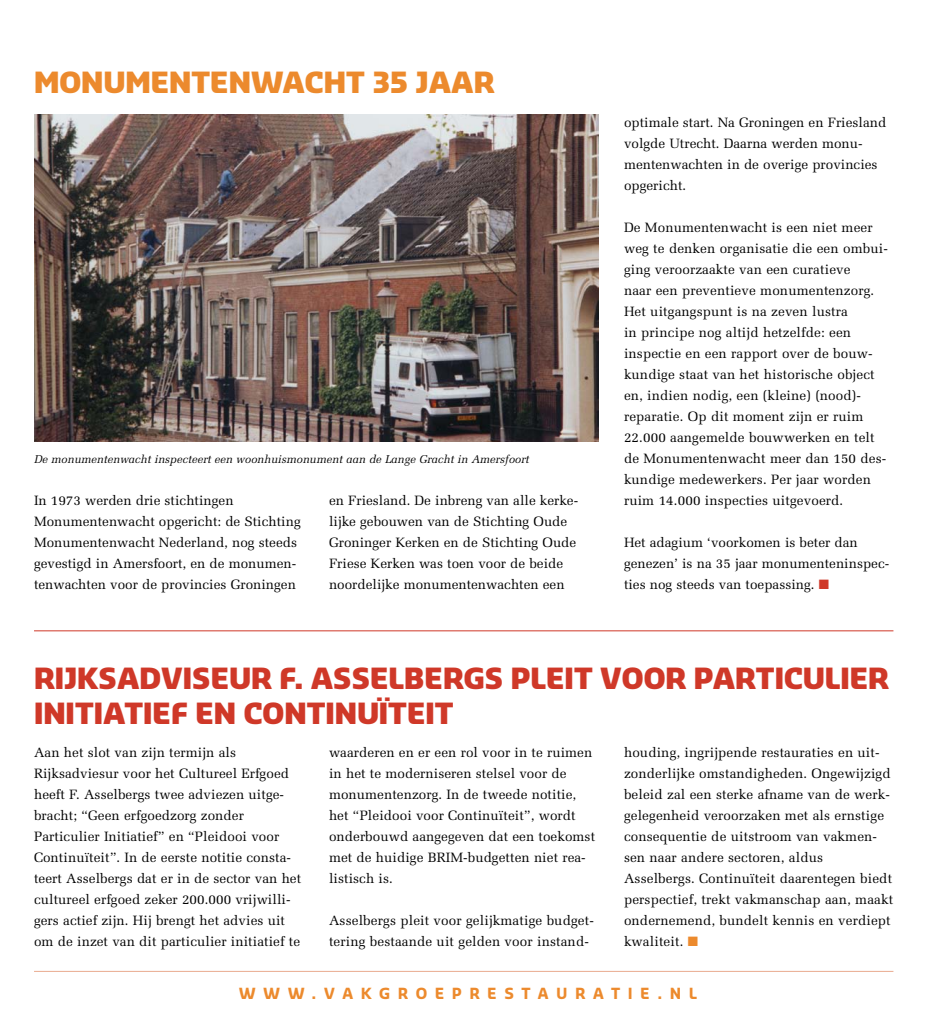
<style>
.page{position:relative;width:936px;height:1021px;background:#fff}
.page>*{position:absolute;margin:0;border:0;box-sizing:border-box;transform-origin:0 0}
.Kop{font:900 28.5px/34.5px "Sansa";color:#cf3828}
.Kop-2{font:900 28.5px "Sansa";color:#ec8a2d}
.t1{font:700 15px "Sansa";letter-spacing:.5em;color:#ec8a2d}
.Platte_Tekst{font:13.5px/21px "Melior";letter-spacing:.005em;color:#000}
.Platte_Tekst-2{font:italic 11.25px "Melior";color:#000}
.s1{color:#cf3828}
.s2{color:#ec8a2d}
</style>
<div class="page">
<hr style="left:34px;top:971px;width:859px;height:1px;background:#e9aa8e">
<hr style="left:34px;top:630px;width:859px;height:1px;background:#cf3828">
<img style="left:34px;top:114px;width:564px;height:328px">
<p class="Kop-2" style="left:34px;top:64px;width:462px">MONUMENTENWACHT 35 JAAR</p>
<p class="Platte_Tekst-2" style="left:34px;top:452px;width:497px">De monumentenwacht inspecteert een woonhuismonument aan de Lange Gracht in Amersfoort</p>
<p class="Platte_Tekst" style="left:34px;top:489px;width:268px">In 1973 werden drie stichtingen Monumentenwacht opgericht: de Stichting Monumentenwacht Nederland, nog steeds gevestigd in Amersfoort, en de monumen&shy;tenwachten voor de provincies Groningen</p>
<p class="Platte_Tekst" style="left:329px;top:489px;width:251px">en Friesland. De inbreng van alle kerke&shy;lijke gebouwen van de Stichting Oude Groninger Kerken en de Stichting Oude Friese Kerken was toen voor de beide noordelijke monumentenwachten een</p>
<p class="Platte_Tekst" style="left:624px;top:111px;width:264px">optimale start. Na Groningen en Friesland volgde Utrecht. Daarna werden monu&shy;mentenwachten in de overige provincies opgericht.</p>
<p class="Platte_Tekst" style="left:624px;top:216px;width:265px">De Monumentenwacht is een niet meer weg te denken organisatie die een ombui&shy;ging veroorzaakte van een curatieve<br>naar een preventieve monumentenzorg.<br>Het uitgangspunt is na zeven lustra<br>in principe nog altijd hetzelfde: een inspectie en een rapport over de bouw&shy;kundige staat van het historische object en, indien nodig, een (kleine) (nood)- reparatie. Op dit moment zijn er ruim 22.000 aangemelde bouwwerken en telt de Monumentenwacht meer dan 150 des&shy;kundige medewerkers. Per jaar worden ruim 14.000 inspecties uitgevoerd.</p>
<p class="Platte_Tekst" style="left:624px;top:531px;width:267px">Het adagium ‘voorkomen is beter dan genezen’ is na 35 jaar monumenteninspec&shy;ties nog steeds van toepassing. <span class="s1">■</span></p>
<p class="Kop" style="left:34px;top:659px;width:856px">RIJKSADVISEUR F. ASSELBERGS PLEIT VOOR PARTICULIER<br>INITIATIEF EN CONTINUÏTEIT</p>
<p class="Platte_Tekst" style="left:329px;top:741px;width:268px">waarderen en er een rol voor in te ruimen in het te moderniseren stelsel voor de monumentenzorg. In de tweede notitie, het “Pleidooi voor Continuïteit”, wordt onderbouwd aangegeven dat een toekomst met de huidige BRIM-budgetten niet rea&shy;listisch is.</p>
<p class="Platte_Tekst" style="left:329px;top:909px;width:266px">Asselbergs pleit voor gelijkmatige budget&shy;tering bestaande uit gelden voor instand-</p>
<p class="Platte_Tekst" style="left:34px;top:741px;width:269px">Aan het slot van zijn termijn als Rijksadviesur voor het Cultureel Erfgoed heeft F. Asselbergs twee adviezen uitge&shy;bracht; “Geen erfgoedzorg zonder Particulier Initiatief” en “Pleidooi voor Continuïteit”. In de eerste notitie consta&shy;teert Asselbergs dat er in de sector van het cultureel erfgoed zeker 200.000 vrijwilli&shy;gers actief zijn. Hij brengt het advies uit om de inzet van dit particulier initiatief te</p>
<p class="Platte_Tekst" style="left:624px;top:741px;width:271px">houding, ingrijpende restauraties en uit&shy;zonderlijke omstandigheden. Ongewijzigd beleid zal een sterke afname van de werk&shy;gelegenheid veroorzaken met als ernstige consequentie de uitstroom van vakmen&shy;sen naar andere sectoren, aldus Asselbergs. Continuïteit daarentegen biedt perspectief, trekt vakmanschap aan, maakt ondernemend, bundelt kennis en verdiept kwaliteit. <span class="s2">■</span></p>
<p class="t1" style="left:239px;top:983px;width:460px">WWW.VAKGROEPRESTAURATIE.NL</p>
</div>
